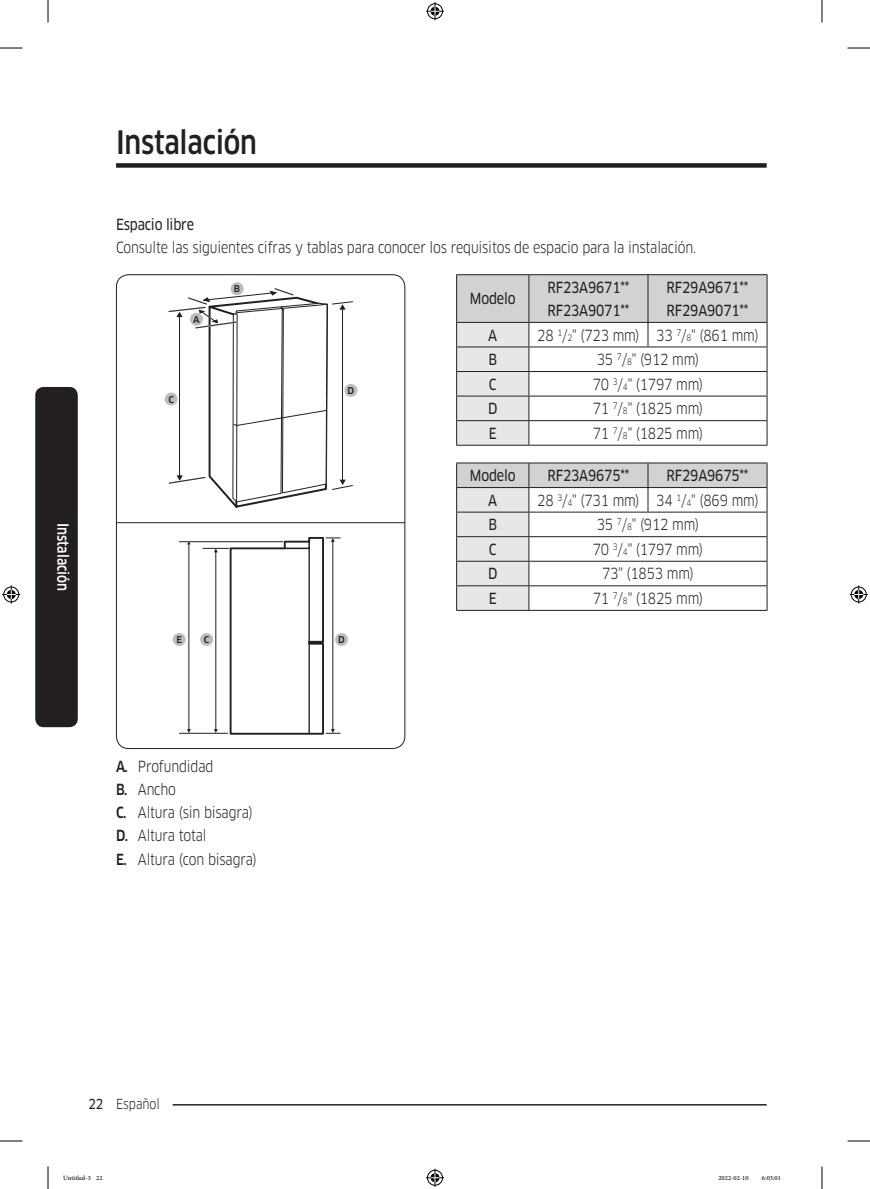
<style>
.page{position:relative;width:870px;height:1189px;background:#fff}
.page>*{position:absolute;margin:0;border:0;box-sizing:border-box;transform-origin:0 0}
.t1{font:500 31.5px "Samsung Clan Pro";letter-spacing:-.01em;color:#231f20;scale:.85 1}
.P_Center{font:15px "Samsung Clan Pro";letter-spacing:-.015em;color:#231f20;scale:.85 1}
.P_Center-2{font:15px "Samsung Clan Pro News";letter-spacing:-.015em;color:#231f20;scale:.85 1}
.Sidebar{font:500 15px "Samsung Clan Pro";color:#fff;scale:.85 1}
.t2{font:13.5px "Samsung Clan Pro";color:#231f20;scale:.85 1}
.image{font:500 9.15px "Samsung Clan Pro";color:#231f20}
.t3{font:9px "Adobe Arabic";color:#000}
.s1{font-weight:500}
.s2{font-family:"Samsung Clan Pro News"}
.s3{font-size:8.7px}
</style>
<div class="page">
<div style="left:116px;top:163px;width:651px;height:5px;background:#231f20"></div>
<hr style="left:116px;top:1104px;width:651px;height:1px;background:#231f20">
<div style="left:103px;top:1096px;width:70px;height:15px;background:#fff"></div>
<div style="left:35px;top:387px;width:43px;height:340px;background:#231f20;border-radius:9px"></div>
<svg style="left:167px;top:287px;width:187px;height:221px"></svg>
<div style="left:190px;top:313px;width:13px;height:13px;background:#bcbdc0;border-radius:50%"></div>
<div style="left:231px;top:282px;width:13px;height:13px;background:#bcbdc0;border-radius:50%"></div>
<div style="left:165px;top:392px;width:13px;height:13px;background:#bcbdc0;border-radius:50%"></div>
<svg style="left:200px;top:633px;width:13px;height:13px"></svg>
<div style="left:335px;top:633px;width:13px;height:13px;background:#bcbdc0;border-radius:50%"></div>
<div style="left:173px;top:633px;width:13px;height:13px;background:#bcbdc0;border-radius:50%"></div>
<div style="left:344px;top:384px;width:13px;height:13px;background:#bcbdc0;border-radius:50%"></div>
<hr style="left:116px;top:522px;width:289px;height:1px;background:#231f20">
<hr style="left:179px;top:733px;width:49px;height:1px;background:#231f20">
<hr style="left:179px;top:541px;width:104px;height:1px;background:#231f20">
<hr style="left:189px;top:544px;width:1px;height:186px;background:#231f20">
<svg style="left:187px;top:729px;width:4px;height:4px"></svg>
<svg style="left:203px;top:537px;width:137px;height:198px"></svg>
<div style="left:116px;top:274px;width:289px;height:475px;border:1px solid #231f20;border-radius:12px"></div>
<hr style="left:456px;top:274px;width:73px;height:1px;background:#231f20">
<hr style="left:529px;top:274px;width:119px;height:1px;background:#231f20">
<hr style="left:648px;top:274px;width:119px;height:1px;background:#231f20">
<svg style="left:456px;top:275px;width:312px;height:170px"></svg>
<hr style="left:456px;top:445px;width:73px;height:1px;background:#231f20">
<hr style="left:529px;top:445px;width:119px;height:1px;background:#231f20">
<hr style="left:648px;top:445px;width:119px;height:1px;background:#231f20">
<svg style="left:456px;top:463px;width:312px;height:147px"></svg>
<hr style="left:456px;top:610px;width:73px;height:1px;background:#231f20">
<hr style="left:529px;top:610px;width:119px;height:1px;background:#231f20">
<hr style="left:648px;top:610px;width:119px;height:1px;background:#231f20">
<svg style="left:0;top:48px;width:22px;height:1px"></svg>
<svg style="left:847px;top:48px;width:23px;height:1px"></svg>
<svg style="left:0;top:1141px;width:22px;height:1px"></svg>
<svg style="left:847px;top:1141px;width:23px;height:1px"></svg>
<svg style="left:48px;top:0;width:1px;height:23px"></svg>
<svg style="left:48px;top:1166px;width:1px;height:23px"></svg>
<svg style="left:822px;top:0;width:1px;height:23px"></svg>
<svg style="left:822px;top:1166px;width:1px;height:23px"></svg>
<svg style="left:426px;top:2px;width:18px;height:18px"></svg>
<svg style="left:426px;top:1169px;width:18px;height:18px"></svg>
<svg style="left:2px;top:585px;width:18px;height:18px"></svg>
<svg style="left:850px;top:585px;width:18px;height:18px"></svg>
<h1 class="t1" style="left:116px;top:124px;width:167px">Instalación</h1>
<h4 class="P_Center-2" style="left:116px;top:216px;width:93px">Espacio libre</h4>
<p class="P_Center" style="left:116px;top:239px;width:684px">Consulte las siguientes cifras y tablas para conocer los requisitos de espacio para la instalación.</p>
<p class="image" style="left:193px;top:314px;width:8px">A</p>
<p class="image" style="left:168px;top:394px;width:7px">C</p>
<p class="image" style="left:234px;top:284px;width:8px">B</p>
<p class="image" style="left:348px;top:385px;width:8px">D</p>
<p class="Sidebar" style="left:72px;top:523px;width:82px;rotate:90deg">Instalación</p>
<p class="image" style="left:176px;top:634px;width:7px">E</p>
<p class="image" style="left:204px;top:634px;width:7px">C</p>
<p class="image" style="left:338px;top:634px;width:8px">D</p>
<p class="P_Center" style="left:116px;top:757px;width:116px"><span class="s1">A.</span> Profundidad</p>
<p class="P_Center" style="left:116px;top:781px;width:72px"><span class="s1">B.</span> Ancho</p>
<p class="P_Center" style="left:116px;top:804px;width:162px"><span class="s1">C.</span> Altura (sin bisagra)</p>
<p class="P_Center" style="left:116px;top:827px;width:108px"><span class="s1">D.</span> Altura total</p>
<p class="P_Center" style="left:116px;top:850px;width:167px"><span class="s1">E.</span> Altura (con bisagra)</p>
<p class="t2" style="left:88px;top:1096px;width:86px"><span class="s2">22</span> Español</p>
<p class="P_Center-2" style="left:470px;top:290px;width:55px">Modelo</p>
<p class="P_Center-2" style="left:547px;top:278px;width:98px">RF23A9671**</p>
<p class="P_Center-2" style="left:547px;top:302px;width:98px">RF23A9071**</p>
<p class="P_Center-2" style="left:666px;top:278px;width:98px">RF29A9671**</p>
<p class="P_Center-2" style="left:666px;top:302px;width:98px">RF29A9071**</p>
<p class="P_Center-2" style="left:488px;top:326px;width:12px">A</p>
<p class="P_Center" style="left:537px;top:326px;width:122px">28 <sup>1</sup>/<span class="s3">2</span>" (723 mm)</p>
<p class="P_Center" style="left:656px;top:326px;width:122px">33 <sup>7</sup>/<span class="s3">8</span>" (861 mm)</p>
<p class="P_Center-2" style="left:488px;top:351px;width:12px">B</p>
<p class="P_Center" style="left:597px;top:351px;width:122px">35 <sup>7</sup>/<span class="s3">8</span>" (912 mm)</p>
<p class="P_Center-2" style="left:489px;top:375px;width:11px">C</p>
<p class="P_Center" style="left:593px;top:375px;width:132px">70 <sup>3</sup>/<span class="s3">4</span>" (1797 mm)</p>
<p class="P_Center-2" style="left:488px;top:400px;width:13px">D</p>
<p class="P_Center" style="left:593px;top:400px;width:132px">71 <sup>7</sup>/<span class="s3">8</span>" (1825 mm)</p>
<p class="P_Center-2" style="left:489px;top:424px;width:11px">E</p>
<p class="P_Center" style="left:593px;top:424px;width:132px">71 <sup>7</sup>/<span class="s3">8</span>" (1825 mm)</p>
<p class="P_Center-2" style="left:470px;top:467px;width:55px">Modelo</p>
<p class="P_Center-2" style="left:547px;top:467px;width:98px">RF23A9675**</p>
<p class="P_Center-2" style="left:666px;top:467px;width:98px">RF29A9675**</p>
<p class="P_Center-2" style="left:488px;top:491px;width:12px">A</p>
<p class="P_Center" style="left:537px;top:491px;width:122px">28 <sup>3</sup>/<span class="s3">4</span>" (731 mm)</p>
<p class="P_Center" style="left:656px;top:491px;width:122px">34 <sup>1</sup>/<span class="s3">4</span>" (869 mm)</p>
<p class="P_Center-2" style="left:488px;top:516px;width:12px">B</p>
<p class="P_Center" style="left:597px;top:516px;width:122px">35 <sup>7</sup>/<span class="s3">8</span>" (912 mm)</p>
<p class="P_Center-2" style="left:489px;top:540px;width:11px">C</p>
<p class="P_Center" style="left:593px;top:540px;width:132px">70 <sup>3</sup>/<span class="s3">4</span>" (1797 mm)</p>
<p class="P_Center-2" style="left:488px;top:565px;width:13px">D</p>
<p class="P_Center" style="left:602px;top:565px;width:110px">73" (1853 mm)</p>
<p class="P_Center-2" style="left:489px;top:590px;width:11px">E</p>
<p class="P_Center" style="left:593px;top:589px;width:132px">71 <sup>7</sup>/<span class="s3">8</span>" (1825 mm)</p>
<p class="t3" style="left:63px;top:1171px;width:41px">Untitled-3 22</p>
<p class="t3" style="left:718px;top:1171px;width:32px">2022-02-10</p>
<p class="t3" style="left:762px;top:1171px;width:20px">6:03:01</p>
</div>
